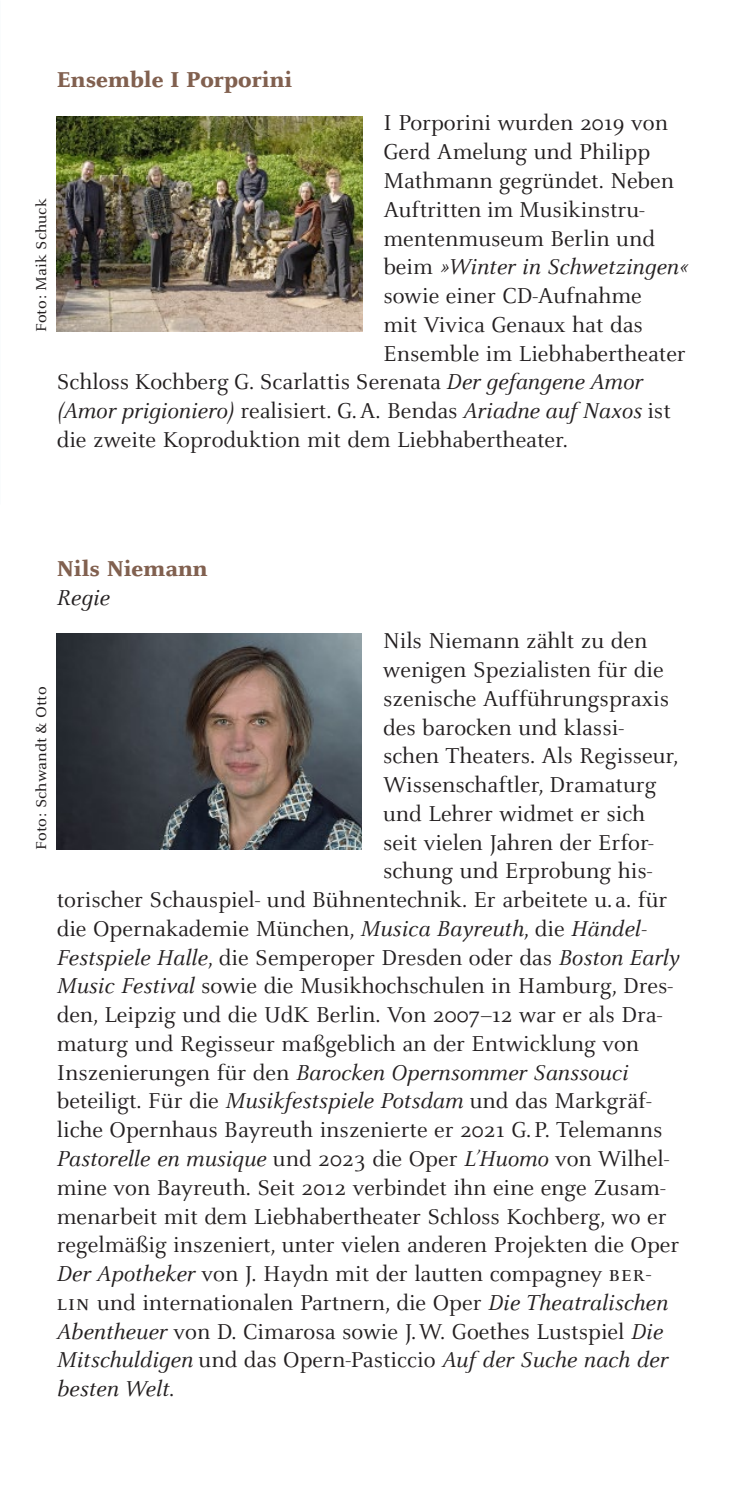
<style>
.page{position:relative;width:745px;height:1489px;background:#fff}
.page>*{position:absolute;margin:0;border:0;box-sizing:border-box;transform-origin:0 0}
.Brot_Absatz_Raster{font:23.75px "Celeste Pro";color:#231f20}
.Brot_Absatz_Raster-2{font:italic 23.75px "Celeste Pro";color:#231f20}
.Brot_Absatz_Raster-3{font:800 23.75px/28.8px "Celeste Pro";color:#81604f}
.Brot_Absatz_Raster-4{font:15px "Celeste Small Text OT";color:#231f20}
.s1{font-style:normal}
.s2{font-style:italic}
.s3{font-weight:400;font-style:italic;color:#231f20}
</style>
<div class="page">
<img style="left:57px;top:116px;width:305px;height:216px">
<img style="left:57px;top:634px;width:304px;height:215px">
<p class="Brot_Absatz_Raster-4" style="left:33px;top:332px;width:135px;rotate:-90deg">Foto: Maik Schuck</p>
<p class="Brot_Absatz_Raster-3" style="left:57px;top:65px;width:237px">Ensemble I Porporini</p>
<p class="Brot_Absatz_Raster" style="left:383px;top:108px;width:286px">I Porporini wurden 2019 von</p>
<p class="Brot_Absatz_Raster" style="left:383px;top:137px;width:268px">Gerd Amelung und Philipp</p>
<p class="Brot_Absatz_Raster" style="left:383px;top:166px;width:292px">Mathmann gegründet. Neben</p>
<p class="Brot_Absatz_Raster" style="left:383px;top:195px;width:263px">Auftritten im Musikinstru-</p>
<p class="Brot_Absatz_Raster" style="left:383px;top:223px;width:273px">mentenmuseum Berlin und</p>
<p class="Brot_Absatz_Raster-2" style="left:383px;top:252px;width:306px"><span class="s1">beim</span> »Winter in Schwetzingen«</p>
<p class="Brot_Absatz_Raster" style="left:383px;top:281px;width:260px">sowie einer CD-Aufnahme</p>
<p class="Brot_Absatz_Raster" style="left:383px;top:310px;width:261px">mit Vivica Genaux hat das</p>
<p class="Brot_Absatz_Raster" style="left:383px;top:338px;width:303px">Ensemble im Liebhabertheater</p>
<p class="Brot_Absatz_Raster" style="left:57px;top:367px;width:587px">Schloss Kochberg G. Scarlattis Serenata <span class="s2">Der gefangene Amor</span></p>
<p class="Brot_Absatz_Raster-2" style="left:57px;top:396px;width:615px">(Amor prigioniero) <span class="s1">realisiert. G.A. Bendas</span> Ariadne auf Naxos <span class="s1">ist</span></p>
<p class="Brot_Absatz_Raster" style="left:57px;top:425px;width:512px">die zweite Koproduktion mit dem Liebhabertheater.</p>
<p class="Brot_Absatz_Raster-4" style="left:33px;top:849px;width:164px;rotate:-90deg">Foto: Schwandt &amp; Otto</p>
<p class="Brot_Absatz_Raster-3" style="left:57px;top:554px;width:152px">Nils Niemann<br><span class="s3">Regie</span></p>
<p class="Brot_Absatz_Raster" style="left:383px;top:626px;width:266px">Nils Niemann zählt zu den</p>
<p class="Brot_Absatz_Raster" style="left:383px;top:655px;width:282px">wenigen Spezialisten für die</p>
<p class="Brot_Absatz_Raster" style="left:383px;top:683px;width:287px">szenische Aufführungspraxis</p>
<p class="Brot_Absatz_Raster" style="left:383px;top:712px;width:242px">des barocken und klassi-</p>
<p class="Brot_Absatz_Raster" style="left:383px;top:741px;width:297px">schen Theaters. Als Regisseur,</p>
<p class="Brot_Absatz_Raster" style="left:383px;top:770px;width:274px">Wissenschaftler, Dramaturg</p>
<p class="Brot_Absatz_Raster" style="left:383px;top:798px;width:263px">und Lehrer widmet er sich</p>
<p class="Brot_Absatz_Raster" style="left:383px;top:827px;width:272px">seit vielen Jahren der Erfor-</p>
<p class="Brot_Absatz_Raster" style="left:383px;top:856px;width:270px">schung und Erprobung his-</p>
<p class="Brot_Absatz_Raster" style="left:57px;top:885px;width:611px">torischer Schauspiel- und Bühnentechnik. Er arbeitete u. a. für</p>
<p class="Brot_Absatz_Raster" style="left:57px;top:913px;width:591px">die Opernakademie München, <span class="s2">Musica Bayreuth</span>, die <span class="s2">Händel-</span></p>
<p class="Brot_Absatz_Raster" style="left:57px;top:942px;width:624px"><span class="s2">Festspiele Halle</span>, die Semperoper Dresden oder das <span class="s2">Boston Early</span></p>
<p class="Brot_Absatz_Raster" style="left:57px;top:971px;width:617px"><span class="s2">Music Festival</span> sowie die Musikhochschulen in Hamburg, Dres-</p>
<p class="Brot_Absatz_Raster" style="left:57px;top:1000px;width:606px">den, Leipzig und die UdK Berlin. Von 2007–12 war er als Dra-</p>
<p class="Brot_Absatz_Raster" style="left:57px;top:1028px;width:583px">maturg und Regisseur maßgeblich an der Entwicklung von</p>
<p class="Brot_Absatz_Raster-2" style="left:57px;top:1057px;width:572px"><span class="s1">Inszenierungen für den</span> Barocken Opernsommer Sanssouci</p>
<p class="Brot_Absatz_Raster" style="left:57px;top:1086px;width:596px">beteiligt. Für die <span class="s2">Musikfestspiele Potsdam</span> und das Markgräf-</p>
<p class="Brot_Absatz_Raster" style="left:57px;top:1115px;width:607px">liche Opernhaus Bayreuth inszenierte er 2021 G.P. Telemanns</p>
<p class="Brot_Absatz_Raster-2" style="left:57px;top:1143px;width:613px">Pastorelle en musique <span class="s1">und 2023 die Oper</span> L’Huomo <span class="s1">von Wilhel-</span></p>
<p class="Brot_Absatz_Raster" style="left:57px;top:1172px;width:610px">mine von Bayreuth. Seit 2012 verbindet ihn eine enge Zusam-</p>
<p class="Brot_Absatz_Raster" style="left:57px;top:1201px;width:611px">menarbeit mit dem Liebhabertheater Schloss Kochberg, wo er</p>
<p class="Brot_Absatz_Raster" style="left:57px;top:1230px;width:623px">regelmäßig inszeniert, unter vielen anderen Projekten die Oper</p>
<p class="Brot_Absatz_Raster" style="left:57px;top:1258px;width:595px"><span class="s2">Der Apotheker</span> von J. Haydn mit der lautten compagney BER-</p>
<p class="Brot_Absatz_Raster" style="left:57px;top:1287px;width:612px">LIN und internationalen Partnern, die Oper <span class="s2">Die Theatralischen</span></p>
<p class="Brot_Absatz_Raster" style="left:57px;top:1316px;width:607px"><span class="s2">Abentheuer</span> von D. Cimarosa sowie J.W. Goethes Lustspiel <span class="s2">Die</span></p>
<p class="Brot_Absatz_Raster-2" style="left:57px;top:1345px;width:612px">Mitschuldigen <span class="s1">und das Opern-Pasticcio</span> Auf der Suche nach der</p>
<p class="Brot_Absatz_Raster-2" style="left:57px;top:1373px;width:119px">besten Welt<span class="s1">.</span></p>
</div>
